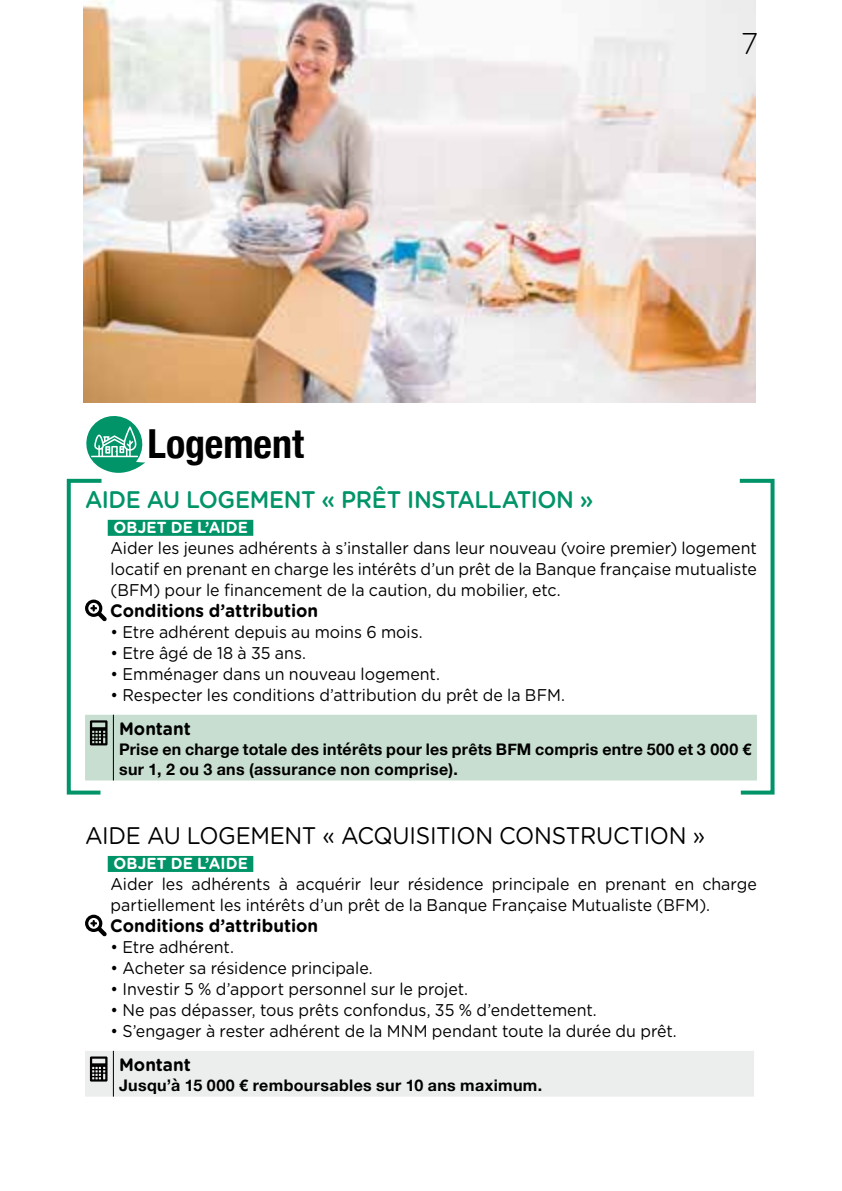
<style>
.page{position:relative;width:842px;height:1191px;background:#fff}
.page>*{position:absolute;margin:0;border:0;box-sizing:border-box;transform-origin:0 0}
.t1{font:700 condensed 40px "Helvetica Neue";color:#000}
.t2{font:300 30px "Gotham Rounded";color:#000}
.t3{font:24px "Gotham Rounded";letter-spacing:-.015em;color:#000;scale:.94 1}
.t4{font:500 24px "Gotham Rounded";letter-spacing:-.02em;color:#009468;scale:.94 1}
.t5{font:700 18px "Gotham Rounded";color:#000;scale:.95 1}
.t6{font:17px/21px "Gotham Rounded";color:#000;text-align:justify;scale:.94 1}
.t7{font:700 16px/20px "Helvetica Neue";letter-spacing:.02em;color:#000}
.t8{font:700 16px "Gotham Rounded";letter-spacing:.01em;color:#fff;scale:.95 1}
</style>
<div class="page">
<img style="left:84px;top:0;width:671px;height:403px">
<div style="left:108px;top:520px;width:145px;height:16px;background:#009468"></div>
<div style="left:108px;top:856px;width:145px;height:16px;background:#009468"></div>
<div style="left:146px;top:714px;width:590px;height:66px;background:#c7ded0"></div>
<svg style="left:85px;top:914px;width:22px;height:22px"></svg>
<div style="left:85px;top:1050px;width:669px;height:46px;background:#ebeeec"></div>
<svg style="left:66px;top:416px;width:80px;height:379px"></svg>
<svg style="left:736px;top:478px;width:39px;height:317px"></svg>
<h2 class="t2" style="left:741px;top:23px;width:19px">7</h2>
<h1 class="t1" style="left:147px;top:411px;width:158px">Logement</h1>
<h3 class="t4" style="left:85px;top:482px;width:542px">AIDE AU LOGEMENT « PRÊT INSTALLATION »</h3>
<p class="t8" style="left:113px;top:515px;width:143px">OBJET DE L’AIDE</p>
<p class="t6" style="left:111px;top:537px;width:689px">Aider les jeunes adhérents à s’installer dans leur nouveau (voire premier) logement locatif en prenant en charge les intérêts d’un prêt de la Banque française mutualiste (BFM) pour le financement de la caution, du mobilier, etc.</p>
<p class="t5" style="left:110px;top:597px;width:220px">Conditions d’attribution</p>
<p class="t6" style="left:111px;top:621px;width:334px">• Etre adhérent depuis au moins 6 mois.</p>
<p class="t6" style="left:111px;top:642px;width:209px">• Etre âgé de 18 à 35 ans.</p>
<p class="t6" style="left:111px;top:663px;width:352px">• Emménager dans un nouveau logement.</p>
<p class="t6" style="left:111px;top:684px;width:485px">• Respecter les conditions d’attribution du prêt de la BFM.</p>
<p class="t5" style="left:119px;top:715px;width:77px">Montant</p>
<p class="t7" style="left:119px;top:739px;width:634px">Prise en charge totale des intérêts pour les prêts BFM compris entre 500 et 3 000 € sur 1, 2 ou 3 ans (assurance non comprise).</p>
<h3 class="t3" style="left:85px;top:819px;width:661px">AIDE AU LOGEMENT « ACQUISITION CONSTRUCTION »</h3>
<p class="t8" style="left:113px;top:851px;width:143px">OBJET DE L’AIDE</p>
<p class="t6" style="left:111px;top:873px;width:689px">Aider les adhérents à acquérir leur résidence principale en prenant en charge partiellement les intérêts d’un prêt de la Banque Française Mutualiste (BFM).</p>
<p class="t5" style="left:110px;top:912px;width:220px">Conditions d’attribution</p>
<p class="t6" style="left:111px;top:936px;width:133px">• Etre adhérent.</p>
<p class="t6" style="left:111px;top:957px;width:280px">• Acheter sa résidence principale.</p>
<p class="t6" style="left:111px;top:978px;width:382px">• Investir 5 % d’apport personnel sur le projet.</p>
<p class="t6" style="left:111px;top:999px;width:519px">• Ne pas dépasser, tous prêts confondus, 35 % d’endettement.</p>
<p class="t6" style="left:111px;top:1020px;width:604px">• S’engager à rester adhérent de la MNM pendant toute la durée du prêt.</p>
<p class="t5" style="left:119px;top:1051px;width:77px">Montant</p>
<p class="t7" style="left:119px;top:1075px;width:425px">Jusqu’à 15 000 € remboursables sur 10 ans maximum.</p>
</div>
